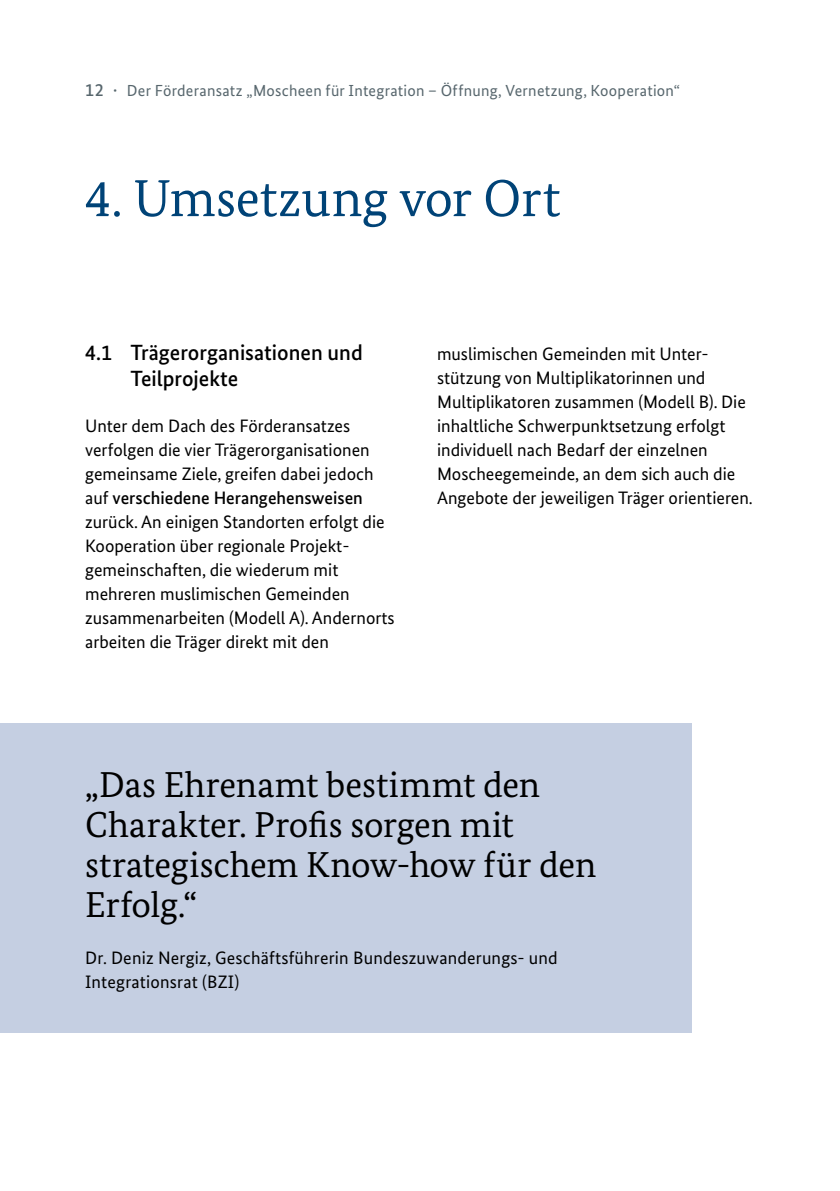
<style>
.page{position:relative;width:840px;height:1191px;background:#fff}
.page>*{position:absolute;margin:0;border:0;box-sizing:border-box;transform-origin:0 0}
.t1{font:52px "Bundes Serif";color:#004377}
.t2{font:36px/40px "Bundes Serif";letter-spacing:-.005em;color:#000}
.t3{font:500 22px/26px "Bundes Sans";color:#000}
.t4{font:18px/24px "Bundes Sans";color:#000}
.t5{font:16px "Bundes Sans";letter-spacing:.015em;color:#57666d}
.s1{font-weight:500;font-size:18px}
.s2{font-weight:500}
</style>
<div class="page">
<div style="left:0;top:723px;width:690px;height:310px;background:#c5cfe2"></div>
<p class="t5" style="left:85px;top:81px;width:596px"><span class="s1">12 ·</span> Der Förderansatz „Moscheen für Integration – Öffnung, Vernetzung, Kooperation“</p>
<h1 class="t1" style="left:85px;top:166px;width:476px">4. Umsetzung vor Ort</h1>
<h2 class="t3" style="left:130px;top:339px;width:234px;text-indent:-45px">4.1 Trägerorganisationen und<br>Teilprojekte</h2>
<p class="t4" style="left:85px;top:414px;width:311px">Unter dem Dach des Förderansatzes verfolgen die vier Trägerorganisationen gemeinsame Ziele, greifen dabei jedoch auf <span class="s2">verschiedene Herangehensweisen </span>zurück. An einigen Standorten erfolgt die Kooperation über regionale Projekt&shy;gemeinschaften, die wiederum mit mehreren muslimischen Gemeinden zusammenarbeiten (Modell A). Andernorts arbeiten die Träger direkt mit den</p>
<p class="t4" style="left:437px;top:342px;width:317px">muslimischen Gemeinden mit Unter&shy;stützung von Multiplikatorinnen und Multiplikatoren zusammen (Modell B). Die inhaltliche Schwerpunktsetzung erfolgt individuell nach Bedarf der einzelnen Moscheegemeinde, an dem sich auch die Angebote der jeweiligen Träger orientieren.</p>
<p class="t2" style="left:85px;top:764px;width:512px">„Das Ehrenamt bestimmt den<br>Charakter. Profis sorgen mit strategischem Know-how für den<br>Erfolg.“</p>
<p class="t4" style="left:85px;top:945px;width:474px">Dr. Deniz Nergiz, Geschäftsführerin Bundeszuwanderungs- und<br>Integrationsrat (BZI)</p>
</div>
